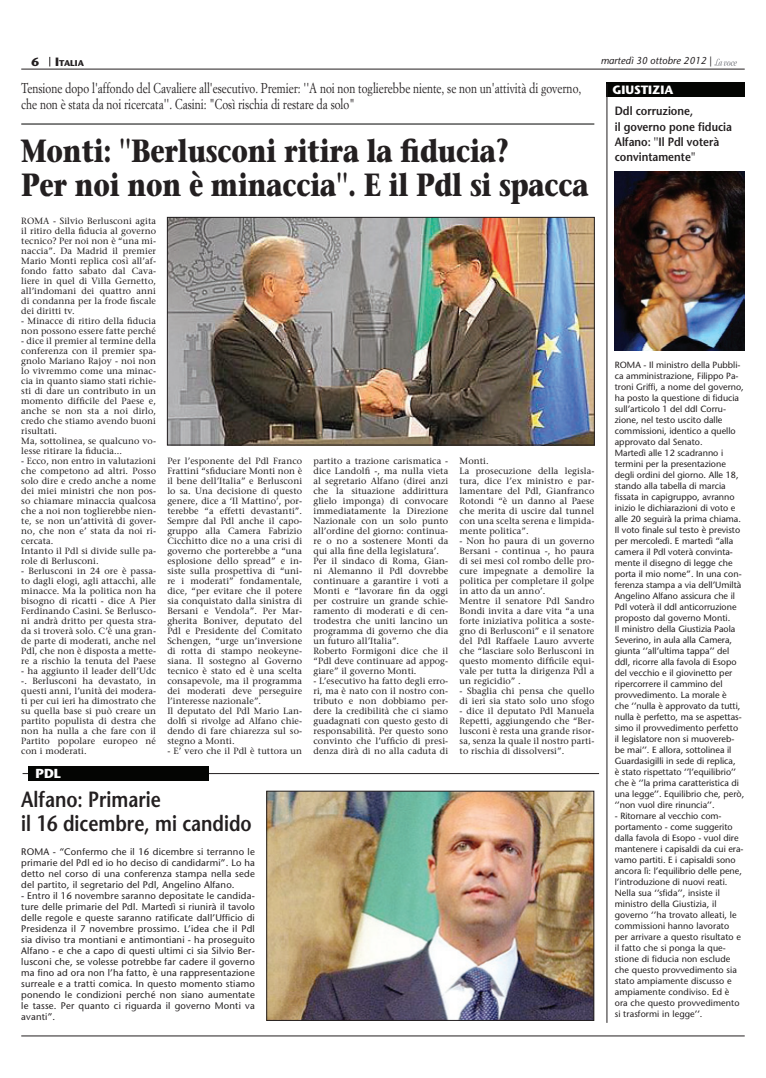
<style>
.page{position:relative;width:766px;height:1078px;background:#fff}
.page>*{position:absolute;margin:0;border:0;box-sizing:border-box;transform-origin:0 0}
.t1{font:700 32px/34px "Stone Serif";letter-spacing:-.01em;color:#231f20;scale:.8 1}
.t2{font:600 22px/24px "Stone Sans";color:#231f20;scale:.84 1}
.t3{font:14px/16px "Simoncini Garamond";color:#231f20;scale:.8 1}
.t4{font:700 13px "Stone Sans";color:#fff}
.t5{font:600 12px/15px "Stone Sans";color:#231f20;scale:.9 1}
.t6{font:700 12px "Stone Sans";color:#fff}
.t7{font:700 12px "Stone Sans";color:#231f20}
.t8{font:italic 10px "Stone Sans";color:#231f20}
.t9{font:9.5px/11px "Stone Sans";letter-spacing:.02em;color:#231f20;text-align:justify}
.t10{font:9px/10px "Stone Serif";letter-spacing:.01em;color:#231f20}
.t11{font:9px/11px "Stone Sans";color:#231f20}
.t12{font:700 8.4px "Stone Sans";color:#231f20}
.s1{font-size:12px}
.s2{font-style:normal}
</style>
<div class="page">
<hr style="left:21px;top:1035px;width:723px;height:1px;background:#231f20">
<hr style="left:21px;top:123px;width:573px;height:1px;background:#040503">
<div style="left:606px;top:82px;width:138px;height:15px;background:#040503"></div>
<hr style="left:606px;top:84px;width:1px;height:938px;background:#231f20">
<hr style="left:23px;top:772px;width:576px;height:1px;background:#231f20">
<div style="left:28px;top:765px;width:181px;height:15px;background:#040503"></div>
<hr style="left:21px;top:69px;width:723px;height:1px;background:#231f20">
<svg style="left:714px;top:59px;width:22px;height:7px"></svg>
<img style="left:614px;top:171px;width:130px;height:179px">
<img style="left:169px;top:219px;width:423px;height:224px">
<div style="left:167px;top:217px;width:427px;height:228px;border:1px solid #231f20"></div>
<img style="left:268px;top:792px;width:324px;height:226px">
<div style="left:266px;top:790px;width:328px;height:230px;border:1px solid #231f20"></div>
<p class="t7" style="left:32px;top:54px;width:9px">6</p>
<p class="t12" style="left:55px;top:58px;width:30px"><span class="s1">I</span>talia</p>
<p class="t8" style="left:600px;top:55px;width:113px">martedì 30 ottobre 2012 <span class="s2">|</span></p>
<p class="t3" style="left:21px;top:80px;width:701px">Tensione dopo l'affondo del Cavaliere all'esecutivo. Premier: ''A noi non toglierebbe niente, se non un'attività di governo, che non è stata da noi ricercata''. Casini: "Così rischia di restare da solo"</p>
<p class="t1" style="left:21px;top:134px;width:710px">Monti: ''Berlusconi ritira la fiducia?<br>Per noi non è minaccia''. E il Pdl si spacca</p>
<p class="t10" style="left:21px;top:216px;width:136px;text-align:justify">ROMA - Silvio Berlusconi agita il ritiro della fiducia al governo tecnico? Per noi non è “una mi&shy;naccia”. Da Madrid il premier Mario Monti replica così all’af&shy;fondo fatto sabato dal Cava&shy;liere in quel di Villa Gernetto, all’indomani dei quattro anni di condanna per la frode fiscale dei diritti tv.</p>
<p class="t10" style="left:21px;top:316px;width:136px">- Minacce di ritiro della fiducia non possono essere fatte perché</p>
<p class="t10" style="left:21px;top:336px;width:136px">- dice il premier al termine della conferenza con il premier spa&shy;gnolo Mariano Rajoy - noi non lo vivremmo come una minac&shy;cia in quanto siamo stati richie&shy;sti di dare un contributo in un momento difficile del Paese e, anche se non sta a noi dirlo, credo che stiamo avendo buoni risultati.<br>Ma, sottolinea, se qualcuno vo&shy;lesse ritirare la fiducia...</p>
<p class="t10" style="left:21px;top:456px;width:136px">- Ecco, non entro in valutazioni che competono ad altri. Posso solo dire e credo anche a nome dei miei ministri che non pos&shy;so chiamare minaccia qualcosa che a noi non toglierebbe nien&shy;te, se non un’attività di gover&shy;no, che non e’ stata da noi ri&shy;cercata.<br>Intanto il Pdl si divide sulle pa&shy;role di Berlusconi.</p>
<p class="t10" style="left:21px;top:566px;width:136px;text-align:justify">- Berlusconi in 24 ore è passa&shy;to dagli elogi, agli attacchi, alle minacce. Ma la politica non ha bisogno di ricatti - dice A Pier Ferdinando Casini. Se Berlusco&shy;ni andrà dritto per questa stra&shy;da si troverà solo. C’è una gran&shy;de parte di moderati, anche nel Pdl, che non è disposta a mette&shy;re a rischio la tenuta del Paese</p>
<p class="t10" style="left:21px;top:666px;width:136px;text-align:justify">- ha aggiunto il leader dell’Udc -. Berlusconi ha devastato, in questi anni, l’unità dei modera&shy;ti per cui ieri ha dimostrato che su quella base si può creare un partito populista di destra che non ha nulla a che fare con il Partito popolare europeo né con i moderati.</p>
<p class="t10" style="left:167px;top:455px;width:136px">Per l’esponente del Pdl Franco<br>Frattini “sfiduciare Monti non è il bene dell’Italia” e Berlusconi lo sa. Una decisione di questo genere, dice a ‘Il Mattino’, por&shy;terebbe “a effetti devastanti”.<br>Sempre dal Pdl anche il capo&shy;gruppo alla Camera Fabrizio<br>Cicchitto dice no a una crisi di governo che porterebbe a “una esplosione dello spread” e in&shy;siste sulla prospettiva di “uni&shy;re i moderati” fondamentale, dice, “per evitare che il potere sia conquistato dalla sinistra di<br>Bersani e Vendola”. Per Mar&shy;gherita Boniver, deputato del<br>Pdl e Presidente del Comitato<br>Schengen, “urge un’inversione di rotta di stampo neokeyne&shy;siana. Il sostegno al Governo tecnico è stato ed è una scelta consapevole, ma il programma dei moderati deve perseguire l’interesse nazionale”.<br>Il deputato del Pdl Mario Lan&shy;dolfi si rivolge ad Alfano chie&shy;dendo di fare chiarezza sul so&shy;stegno a Monti.</p>
<p class="t10" style="left:167px;top:745px;width:136px">- E’ vero che il Pdl è tuttora un</p>
<p class="t4" style="left:36px;top:766px;width:27px">PDL</p>
<p class="t2" style="left:21px;top:787px;width:276px">Alfano: Primarie<br>il 16 dicembre, mi candido</p>
<p class="t9" style="left:21px;top:845px;width:235px">ROMA - “Confermo che il 16 dicembre si terranno le primarie del Pdl ed io ho deciso di candidarmi”. Lo ha detto nel corso di una conferenza stampa nella sede del partito, il segretario del Pdl, Angelino Alfano.</p>
<p class="t9" style="left:21px;top:889px;width:235px">- Entro il 16 novembre saranno depositate le candida&shy;ture delle primarie del Pdl. Martedì si riunirà il tavolo delle regole e queste saranno ratificate dall’Ufficio di Presidenza il 7 novembre prossimo. L’idea che il Pdl sia diviso tra montiani e antimontiani - ha proseguito Alfano - e che a capo di questi ultimi ci sia Silvio Ber&shy;lusconi che, se volesse potrebbe far cadere il governo ma fino ad ora non l’ha fatto, è una rappresentazione surreale e a tratti comica. In questo momento stiamo ponendo le condizioni perché non siano aumentate le tasse. Per quanto ci riguarda il governo Monti va avanti”.</p>
<p class="t10" style="left:313px;top:455px;width:136px">partito a trazione carismatica - dice Landolfi -, ma nulla vieta al segretario Alfano (direi anzi che la situazione addirittura glielo imponga) di convocare immediatamente la Direzione<br>Nazionale con un solo punto all’ordine del giorno: continua&shy;re o no a sostenere Monti da qui alla fine della legislatura’.<br>Per il sindaco di Roma, Gian&shy;ni Alemanno il Pdl dovrebbe continuare a garantire i voti a<br>Monti e “lavorare fin da oggi per costruire un grande schie&shy;ramento di moderati e di cen&shy;trodestra che uniti lancino un programma di governo che dia un futuro all’Italia”.<br>Roberto Formigoni dice che il “Pdl deve continuare ad appog&shy;giare” il governo Monti.</p>
<p class="t10" style="left:313px;top:675px;width:136px;text-align:justify">- L’esecutivo ha fatto degli erro&shy;ri, ma è nato con il nostro con&shy;tributo e non dobbiamo per&shy;dere la credibilità che ci siamo guadagnati con questo gesto di responsabilità. Per questo sono convinto che l’ufficio di presi&shy;denza dirà di no alla caduta di</p>
<p class="t10" style="left:459px;top:455px;width:136px">Monti.<br>La prosecuzione della legisla&shy;tura, dice l’ex ministro e par&shy;lamentare del Pdl, Gianfranco<br>Rotondi “è un danno al Paese che merita di uscire dal tunnel con una scelta serena e limpida&shy;mente politica”.</p>
<p class="t10" style="left:459px;top:535px;width:136px">- Non ho paura di un governo<br>Bersani - continua -, ho paura di sei mesi col rombo delle pro&shy;cure impegnate a demolire la politica per completare il golpe in atto da un anno’.<br>Mentre il senatore Pdl Sandro<br>Bondi invita a dare vita “a una forte iniziativa politica a soste&shy;gno di Berlusconi” e il senatore del Pdl Raffaele Lauro avverte che “lasciare solo Berlusconi in questo momento difficile equi&shy;vale per tutta la dirigenza Pdl a un regicidio” .</p>
<p class="t10" style="left:459px;top:685px;width:136px">- Sbaglia chi pensa che quello di ieri sia stato solo uno sfogo</p>
<p class="t10" style="left:459px;top:705px;width:136px;text-align:justify">- dice il deputato Pdl Manuela Repetti, aggiungendo che “Ber&shy;lusconi è resta una grande risor&shy;sa, senza la quale il nostro parti&shy;to rischia di dissolversi”.</p>
<p class="t6" style="left:612px;top:83px;width:62px">GIUSTIZIA</p>
<p class="t5" style="left:614px;top:104px;width:132px">Ddl corruzione,<br>il governo pone fiducia<br>Alfano: ''Il Pdl voterà convintamente''</p>
<p class="t11" style="left:614px;top:359px;width:131px">ROMA - Il ministro della Pubbli&shy;ca amministrazione, Filippo Pa&shy;troni Griffi, a nome del governo, ha posto la questione di fiducia sull’articolo 1 del ddl Corru&shy;zione, nel testo uscito dalle commissioni, identico a quello approvato dal Senato.<br>Martedì alle 12 scadranno i termini per la presentazione degli ordini del giorno. Alle 18, stando alla tabella di marcia fissata in capigruppo, avranno inizio le dichiarazioni di voto e alle 20 seguirà la prima chiama.<br>Il voto finale sul testo è previsto per mercoledì. E martedì “alla camera il Pdl voterà convinta&shy;mente il disegno di legge che porta il mio nome”. In una con&shy;ferenza stampa a via dell’Umiltà<br>Angelino Alfano assicura che il<br>Pdl voterà il ddl anticorruzione proposto dal governo Monti.<br>Il ministro della Giustizia Paola<br>Severino, in aula alla Camera, giunta ‘’all’ultima tappa’’ del ddl, ricorre alla favola di Esopo del vecchio e il giovinetto per ripercorrere il cammino del provvedimento. La morale è<br>che ‘’nulla è approvato da tutti, nulla è perfetto, ma se aspettas&shy;simo il provvedimento perfetto il legislatore non si muovereb&shy;be mai’’. E allora, sottolinea il<br>Guardasigilli in sede di replica,<br>è stato rispettato ‘’l’equilibrio’’ che è ‘’la prima caratteristica di una legge’’. Equilibrio che, però, ‘’non vuol dire rinuncia’’.</p>
<p class="t11" style="left:614px;top:810px;width:130px">- Ritornare al vecchio com&shy;portamento - come suggerito dalla favola di Esopo - vuol dire mantenere i capisaldi da cui era&shy;vamo partiti. E i capisaldi sono ancora lì: l’equilibrio delle pene, l’introduzione di nuovi reati.<br>Nella sua ‘’sfida’’, insiste il ministro della Giustizia, il governo ‘’ha trovato alleati, le commissioni hanno lavorato per arrivare a questo risultato e il fatto che si ponga la que&shy;stione di fiducia non esclude che questo provvedimento sia stato ampiamente discusso e ampiamente condiviso. Ed è ora che questo provvedimento si trasformi in legge’’.</p>
</div>
